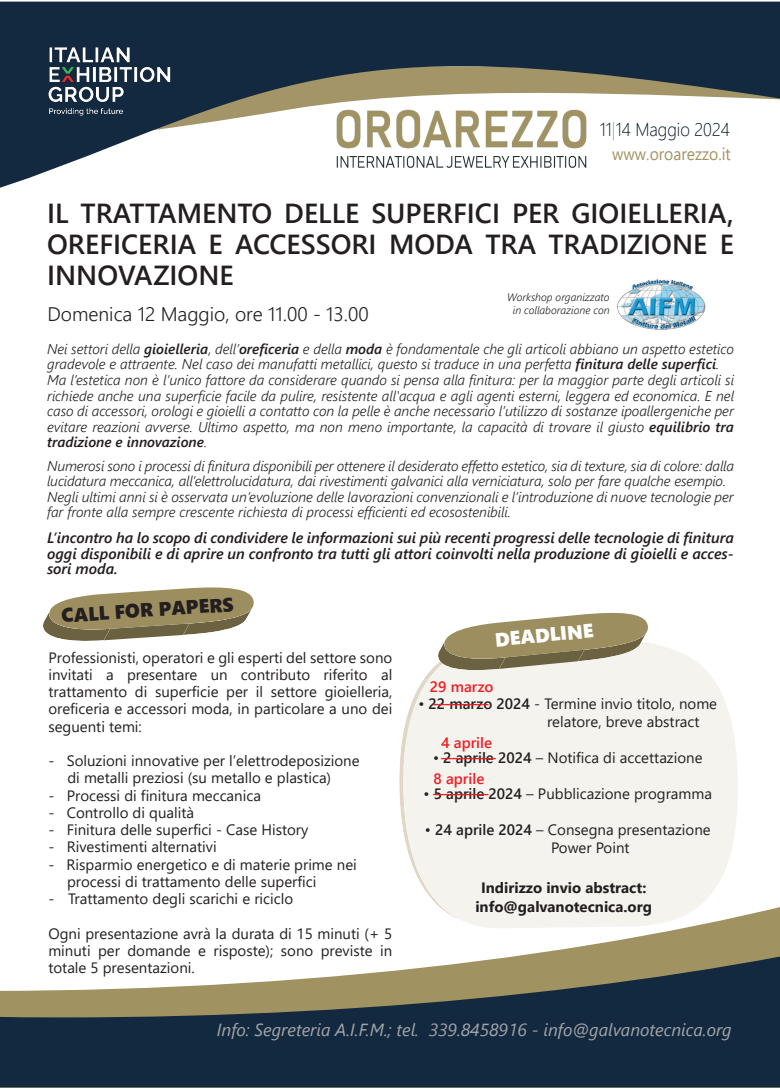
<style>
.page{position:relative;width:780px;height:1088px;background:#fff}
.page>*{position:absolute;margin:0;border:0;box-sizing:border-box;transform-origin:0 0}
.t1{font:600 27.5px/31.2px "Segoe UI";color:#231f20;text-align:justify}
.t2{font:20.75px "Segoe UI Black";color:#ee1d23;scale:.64 1}
.t3{font:300 19.5px "Segoe UI";color:#231f20}
.t4{font:19.38px "Segoe UI Black";color:#231f20}
.t5{font:19.38px "Segoe UI Black";color:#fff}
.t6{font:300 18.62px "Segoe UI";color:#031722;scale:.91 1}
.t7{font:italic 17.5px "Segoe UI";color:#a4a5a9}
.t8{font:17.25px "Segoe UI";color:#a19262;scale:.91 1}
.t9{font:15px/17.2px "Segoe UI";color:#231f20}
.t10{font:italic 600 15px/15.6px "Segoe UI";color:#231f20;text-align:justify}
.t11{font:700 15px/18.8px "Segoe UI";color:#231f20;text-align:center}
.t12{font:600 15px "Segoe UI";color:#ee1d23}
.t13{font:italic 300 14.25px/15.6px "Segoe UI";color:#231f20}
.t14{font:italic 300 10.75px/13px "Segoe UI";color:#231f20;text-align:center}
.s1{color:#a09167}
.s2{font-weight:600}
</style>
<div class="page">
<svg style="left:221px;top:2px;width:559px;height:119px;background:#47555c"></svg>
<svg style="left:0;top:907px;width:780px;height:180px;fill:#12293f"></svg>
<img style="left:617px;top:279px;width:89px;height:50px">
<img style="left:323px;top:101px;width:276px;height:67px">
<img style="left:0;top:1px;width:221px;height:187px">
<svg style="left:43px;top:587px;width:211px;height:54px"></svg>
<svg style="left:403px;top:650px;width:334px;height:278px;fill:#f5f3ee"></svg>
<svg style="left:399px;top:613px;width:274px;height:311px;background:#ebe8e0"></svg>
<h3 class="t6" style="left:599px;top:112px;width:144px">11<span class="s1">|</span>14 Maggio 2024</h3>
<p class="t8" style="left:612px;top:137px;width:132px">www.oroarezzo.it</p>
<h1 class="t1" style="left:47px;top:195px;width:688px">IL TRATTAMENTO DELLE SUPERFICI PER GIOIELLERIA, OREFICERIA E ACCESSORI MODA TRA TRADIZIONE E INNOVAZIONE</h1>
<p class="t14" style="left:507px;top:289px;width:104px">Workshop organizzato in collaborazione con</p>
<h3 class="t3" style="left:47px;top:296px;width:323px">Domenica 12 Maggio, ore 11.00 - 13.00</h3>
<p class="t13" style="left:47px;top:338px;width:688px">Nei settori della <span class="s2">gioielleria</span>, dell’<span class="s2">oreficeria</span> e della <span class="s2">moda</span> è fondamentale che gli articoli abbiano un aspetto estetico gradevole e attraente. Nel caso dei manufatti metallici, questo si traduce in una perfetta <span class="s2">finitura delle superfici</span>.<br>Ma l’estetica non è l’unico fattore da considerare quando si pensa alla finitura: per la maggior parte degli articoli si richiede anche una superficie facile da pulire, resistente all'acqua e agli agenti esterni, leggera ed economica. E nel caso di accessori, orologi e gioielli a contatto con la pelle è anche necessario l’utilizzo di sostanze ipoallergeniche per evitare reazioni avverse. Ultimo aspetto, ma non meno importante, la capacità di trovare il giusto <span class="s2">equilibrio tra tradizione e innovazione</span>.</p>
<p class="t13" style="left:47px;top:455px;width:688px">Numerosi sono i processi di finitura disponibili per ottenere il desiderato effetto estetico, sia di texture, sia di colore: dalla lucidatura meccanica, all’elettrolucidatura, dai rivestimenti galvanici alla verniciatura, solo per fare qualche esempio.<br>Negli ultimi anni si è osservata un’evoluzione delle lavorazioni convenzionali e l’introduzione di nuove tecnologie per far fronte alla sempre crescente richiesta di processi efficienti ed ecosostenibili.</p>
<p class="t10" style="left:47px;top:527px;width:688px">L’incontro ha lo scopo di condividere le informazioni sui più recenti progressi delle tecnologie di finitura oggi disponibili e di aprire un confronto tra tutti gli attori coinvolti nella produzione di gioielli e acces&shy;sori moda.</p>
<h3 class="t4" style="left:60px;top:602px;width:174px;rotate:-4deg">CALL FOR PAPERS</h3>
<p class="t9" style="left:48px;top:647px;width:345px;text-align:justify">Professionisti, operatori e gli esperti del settore sono invitati a presentare un contributo riferito al trattamento di superficie per il settore gioielleria, oreficeria e accessori moda, in particolare a uno dei seguenti temi:</p>
<p class="t9" style="left:67px;top:751px;width:294px;text-indent:-19px">- Soluzioni innovative per l’elettrodeposizione di metalli preziosi (su metallo e plastica)</p>
<p class="t9" style="left:48px;top:785px;width:214px">- Processi di finitura meccanica</p>
<p class="t9" style="left:48px;top:803px;width:147px">- Controllo di qualità</p>
<p class="t9" style="left:48px;top:820px;width:261px">- Finitura delle superfici - Case History</p>
<p class="t9" style="left:48px;top:837px;width:170px">- Rivestimenti alternativi</p>
<p class="t9" style="left:67px;top:854px;width:291px;text-indent:-19px">- Risparmio energetico e di materie prime nei processi di trattamento delle superfici</p>
<p class="t9" style="left:48px;top:889px;width:246px">- Trattamento degli scarichi e riciclo</p>
<p class="t9" style="left:48px;top:923px;width:345px;text-align:justify">Ogni presentazione avrà la durata di 15 minuti (+ 5 minuti per domande e risposte); sono previste in totale 5 presentazioni.</p>
<h3 class="t5" style="left:494px;top:625px;width:100px;rotate:-5deg">DEADLINE</h3>
<p class="t12" style="left:430px;top:673px;width:65px">29 marzo</p>
<h2 class="t2" style="left:433px;top:680px;width:87px">__________</h2>
<p class="t9" style="left:547px;top:693px;width:171px;line-height:18px;text-indent:-129px">• <span class="s2">22 marzo 2024</span> - Termine invio titolo, nome relatore, breve abstract</p>
<p class="t9" style="left:433px;top:747px;width:271px">• <span class="s2">2 aprile 2024</span> – Notifica di accettazione</p>
<p class="t9" style="left:423px;top:783px;width:290px">• <span class="s2">5 aprile 2024</span> – Pubblicazione programma</p>
<p class="t9" style="left:551px;top:819px;width:161px;line-height:18px;text-indent:-126px">• <span class="s2">24 aprile 2024</span> – Consegna presentazione<br>Power Point</p>
<p class="t12" style="left:441px;top:728px;width:52px">4 aprile</p>
<h2 class="t2" style="left:441px;top:733px;width:87px">__________</h2>
<p class="t12" style="left:433px;top:765px;width:52px">8 aprile</p>
<h2 class="t2" style="left:433px;top:770px;width:87px">__________</h2>
<p class="t11" style="left:475px;top:877px;width:178px">Indirizzo invio abstract: info@galvanotecnica.org</p>
<p class="t7" style="left:217px;top:1014px;width:516px">Info: Segreteria A.I.F.M.; tel. 339.8458916 - info@galvanotecnica.org</p>
</div>
